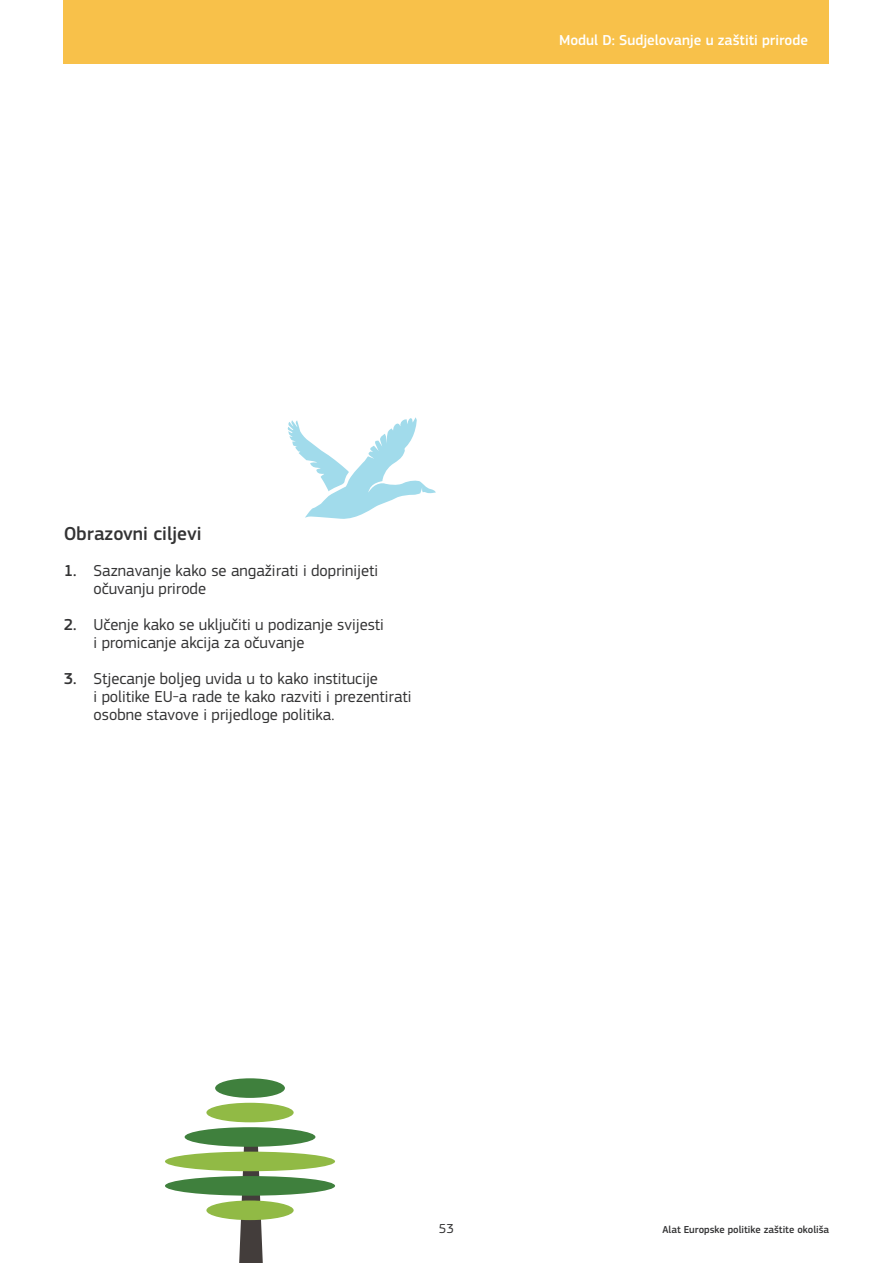
<style>
.page{position:relative;width:893px;height:1263px;background:#fff}
.page>*{position:absolute;margin:0;border:0;box-sizing:border-box;transform-origin:0 0}
.t1{font:500 19.5px "EC Square Sans Pro";color:#333334}
.t2{font:16.5px/18px "EC Square Sans Pro";color:#333334}
.t3{font:500 15px "EC Square Sans Pro";color:#fff}
.t4{font:13.5px "EC Square Sans Pro";color:#333334}
.t5{font:500 10.5px "EC Square Sans Pro";color:#333334}
.s1{font-weight:500}
</style>
<div class="page">
<div style="left:64px;top:0;width:765px;height:64px;background:#f8c14a"></div>
<svg style="left:239px;top:1147px;width:24px;height:116px"></svg>
<div style="left:215px;top:1078px;width:70px;height:20px;background:#3f803d;border-radius:50%"></div>
<div style="left:206px;top:1103px;width:88px;height:19px;background:#91ba45;border-radius:50%"></div>
<div style="left:185px;top:1127px;width:130px;height:20px;background:#3f803d;border-radius:50%"></div>
<div style="left:165px;top:1151px;width:170px;height:20px;background:#91ba45;border-radius:50%"></div>
<div style="left:165px;top:1176px;width:170px;height:20px;background:#3f803d;border-radius:50%"></div>
<div style="left:206px;top:1200px;width:88px;height:20px;background:#91ba45;border-radius:50%"></div>
<svg style="left:287px;top:417px;width:149px;height:102px"></svg>
<p class="t3" style="left:559px;top:32px;width:250px">Modul D: Sudjelovanje u zaštiti prirode</p>
<p class="t1" style="left:64px;top:522px;width:139px">Obrazovni ciljevi</p>
<p class="t2" style="left:94px;top:562px;width:286px;text-indent:-30px"><span class="s1">1.</span> Saznavanje kako se angažirati i doprinijeti očuvanju prirode</p>
<p class="t2" style="left:94px;top:616px;width:292px;text-indent:-30px"><span class="s1">2.</span> Učenje kako se uključiti u podizanje svijesti i promicanje akcija za očuvanje</p>
<p class="t2" style="left:94px;top:670px;width:319px;text-indent:-30px"><span class="s1">3.</span> Stjecanje boljeg uvida u to kako institucije<br>i politike EU-a rade te kako razviti i prezentirati osobne stavove i prijedloge politika.</p>
<p class="t4" style="left:439px;top:1221px;width:17px">53</p>
<p class="t5" style="left:662px;top:1223px;width:168px">Alat Europske politike zaštite okoliša</p>
</div>
